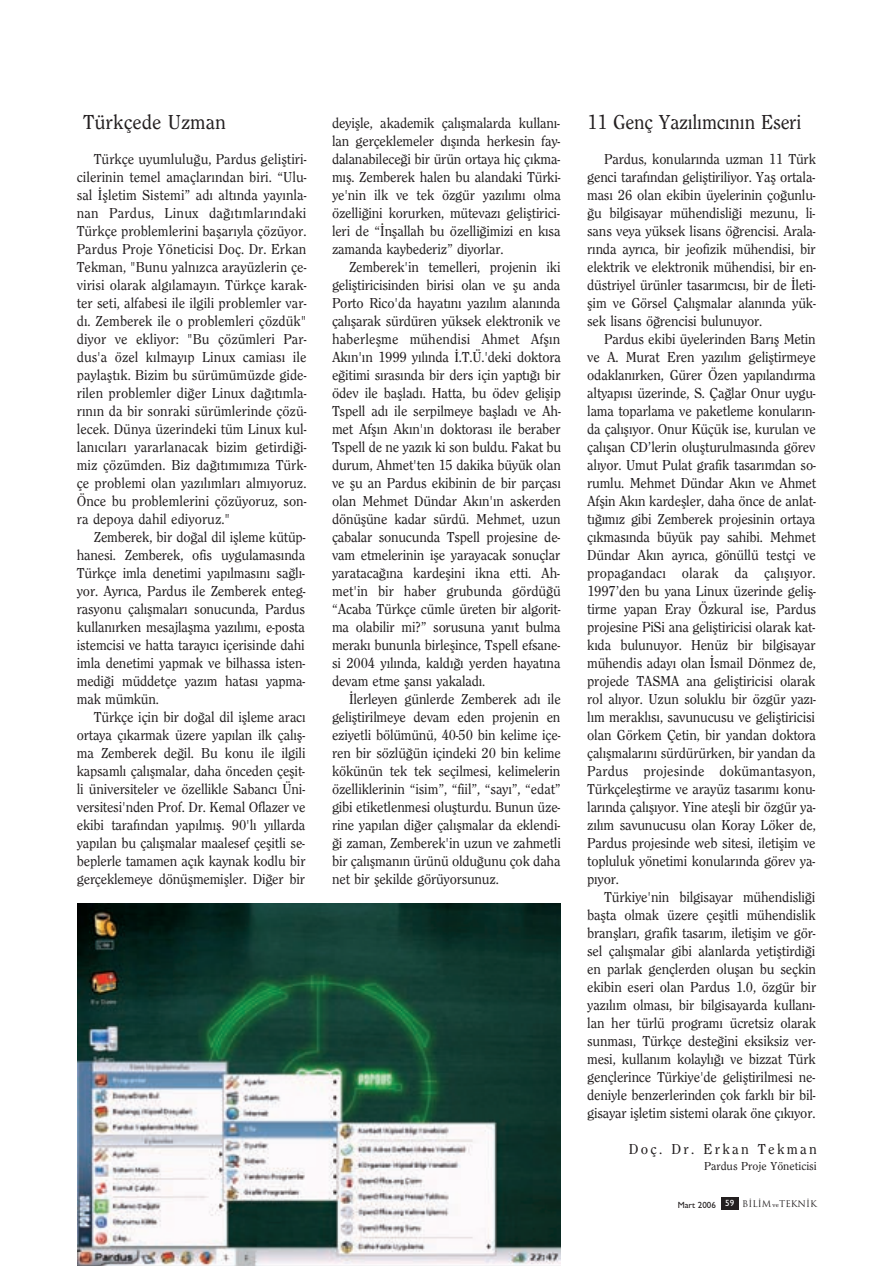
<style>
.page{position:relative;width:894px;height:1266px;background:#fff}
.page>*{position:absolute;margin:0;border:0;box-sizing:border-box;transform-origin:0 0}
.t1{font:500 21px "Clearface";letter-spacing:-.005em;color:#231f20}
.t2{font:500 15px/18px "Clearface";letter-spacing:-.01em;color:#231f20;text-align:justify}
.t3{font:500 15px "Clearface";letter-spacing:.15em;color:#231f20}
.t4{font:500 12px "Clearface";color:#231f20}
.t5{font:9px "Trajan";color:#231f20}
.s1{font-family:"Gill Sans";font-weight:500}
.s2{font-family:"Gill Sans";font-weight:500;color:#fff}
.s3{font-family:"Bookman Old Style";font-size:6px}
</style>
<div class="page">
<div style="left:721px;top:1197px;width:17px;height:12px;background:#231f20"></div>
<img style="left:77px;top:903px;width:483px;height:363px">
<h1 class="t1" style="left:83px;top:114px;width:144px">Türk çe de Uz man</h1>
<p class="t2" style="left:77px;top:151px;width:231px;text-indent:17px">Türk çe uyum lu lu ¤u, Par dus ge lifl ti ri&shy;ci le ri nin te mel amaç la r›n dan bi ri. “Ulu&shy;sal ‹fl le tim Sis te mi” ad› al t›n da ya y›n la&shy;nan Par dus, Li nux da ¤› t›m la r›n da ki Türk çe prob lem le ri ni ba fla r›y la çö zü yor.<br>Par dus Pro je Yö ne ti ci si Doç. Dr. Er kan Tek man, "Bu nu yal n›z ca ara yüz le rin çe&shy;vi ri si ola rak al g› la ma y›n. Türk çe ka rak&shy;ter se ti, al fa be si ile il gi li prob lem ler var&shy;d›. Zem be rek ile o prob lem le ri çöz dük" di yor ve ek li yor: "Bu çö züm le ri Par&shy;dus'a özel k›l ma y›p Li nux ca mia s› ile pay lafl t›k. Bi zim bu sü rü mü müz de gi de&shy;ri len prob lem ler di ¤er Li nux da ¤› t›m la&shy;r› n›n da bir son ra ki sü rüm le rin de çö zü&shy;le cek. Dün ya üze rin de ki tüm Li nux kul&shy;la n› c› la r› ya rar la na cak bi zim ge tir di ¤i&shy;miz çö züm den. Biz da ¤› t› m› m› za Türk&shy;çe prob le mi olan ya z› l›m la r› al m› yo ruz.<br>Ön ce bu prob lem le ri ni çö zü yo ruz, son&shy;ra de po ya da hil edi yo ruz."</p>
<p class="t2" style="left:77px;top:529px;width:230px;text-indent:17px">Zem be rek, bir do ¤al dil ifl le me kü tüp&shy;ha ne si. Zem be rek, ofis uy gu la ma s›n da Türk çe im la de ne ti mi ya p›l ma s› n› sa¤ l›- yor. Ay r› ca, Par dus ile Zem be rek en teg&shy;ras yo nu ça l›fl ma la r› so nu cun da, Par dus kul la n›r ken me saj lafl ma ya z› l› m›, e-pos ta is tem ci si ve hat ta ta ra y› c› içe ri sin de da hi im la de ne ti mi yap mak ve bil has sa is ten&shy;me di ¤i müd det çe ya z›m ha ta s› yap ma&shy;mak müm kün.</p>
<p class="t2" style="left:77px;top:709px;width:230px;text-indent:17px">Türk çe için bir do ¤al dil ifl le me ara c› or ta ya ç› kar mak üze re ya p› lan ilk ça l›fl&shy;ma Zem be rek de ¤il. Bu ko nu ile il gi li kap sam l› ça l›fl ma lar, da ha ön ce den çe flit&shy;li üni ver si te ler ve özel lik le Sa ban c› Üni&shy;ver si te si'nden Prof. Dr. Ke mal Of la zer ve eki bi ta ra f›n dan ya p›l m›fl. 90'l› y›l lar da ya p› lan bu ça l›fl ma lar ma ale sef çe flit li se&shy;bep ler le ta ma men aç›k kay nak kod lu bir ger çek le me ye dö nüfl me mifl ler. Di ¤er bir</p>
<p class="t2" style="left:332px;top:115px;width:230px">de yifl le, aka de mik ça l›fl ma lar da kul la n›- lan ger çek le me ler d› fl›n da her ke sin fay&shy;da la na bi le ce ¤i bir ürün or ta ya hiç ç›k ma&shy;m›fl. Zem be rek ha len bu alan da ki Tür ki&shy;ye'nin ilk ve tek öz gür ya z› l› m› ol ma özel li ¤i ni ko rur ken, mü te va z› ge lifl ti ri ci&shy;le ri de “‹n flal lah bu özel li ¤i mi zi en k› sa za man da kay be de riz” di yor lar.</p>
<p class="t2" style="left:332px;top:259px;width:231px;text-indent:17px">Zem be rek'in te mel le ri, pro je nin iki ge lifl ti ri ci sin den bi ri si olan ve flu an da Por to Ri co'da ha ya t› n› ya z› l›m ala n›n da ça l› fla rak sür dü ren yük sek elek tro nik ve ha ber lefl me mü hen di si Ah met Af fl›n Ak›n'›n 1999 y› l›n da ‹.T.Ü.'de ki dok to ra e¤i ti mi s› ra s›n da bir ders için yap t› ¤› bir ödev ile bafl la d›. Hat ta, bu ödev ge li flip Tspell ad› ile ser pil me ye bafl la d› ve Ah&shy;met Af fl›n Ak›n'›n dok to ra s› ile be ra ber Tspell de ne ya z›k ki son bul du. Fa kat bu du rum, Ah met'ten 15 da ki ka bü yük olan ve flu an Par dus eki bi nin de bir par ça s› olan Meh met Dün dar Ak›n'›n as ker den dö nü flü ne ka dar sür dü. Meh met, uzun ça ba lar so nu cun da Tspell pro je si ne de&shy;vam et me le ri nin ifle ya ra ya cak so nuç lar ya ra ta ca ¤› na kar de fli ni ik na et ti. Ah&shy;met'in bir ha ber gru bun da gör dü ¤ü “Aca ba Türk çe cüm le üre ten bir al go rit&shy;ma ola bi lir mi?” so ru su na ya n›t bul ma me ra k› bu nun la bir le flin ce, Tspell ef sa ne&shy;si 2004 y› l›n da, kal d› ¤› yer den ha ya t› na de vam et me flan s› ya ka la d›.</p>
<p class="t2" style="left:332px;top:691px;width:230px;text-indent:17px">‹ler le yen gün ler de Zem be rek ad› ile ge lifl ti ril me ye de vam eden pro je nin en ezi yet li bö lü mü nü, 40-50 bin ke li me içe&shy;ren bir söz lü ¤ün için de ki 20 bin ke li me kö kü nün tek tek se çil me si, ke li me le rin özel lik le ri nin “isim”, “fi il”, “sa y›”, “edat” gi bi eti ket len me si olufl tur du. Bu nun üze&shy;ri ne ya p› lan di ¤er ça l›fl ma lar da ek len di-¤i za man, Zem be rek'in uzun ve zah met li bir ça l›fl ma n›n ürü nü ol du ¤u nu çok da ha net bir fle kil de gö rü yor su nuz.</p>
<h1 class="t1" style="left:587px;top:114px;width:216px">11 Genç Ya z› l›m c› n›n Ese ri</h1>
<p class="t2" style="left:587px;top:151px;width:230px;text-indent:17px">Par dus, ko nu la r›n da uz man 11 Türk gen ci ta ra f›n dan ge lifl ti ri li yor. Yafl or ta la&shy;ma s› 26 olan eki bin üye le ri nin ço ¤un lu-¤u bil gi sa yar mü hen dis li ¤i me zu nu, li&shy;sans ve ya yük sek li sans ö¤ ren ci si. Ara la&shy;r›n da ay r› ca, bir je ofi zik mü hen di si, bir elek trik ve elek tro nik mü hen di si, bir en&shy;düs tri yel ürün ler ta sa r›m c› s›, bir de ‹le ti&shy;flim ve Gör sel Ça l›fl ma lar ala n›n da yük&shy;sek li sans ö¤ ren ci si bu lu nu yor.</p>
<p class="t2" style="left:587px;top:331px;width:231px;text-indent:17px">Par dus eki bi üye le rin den Ba r›fl Me tin ve A. Mu rat Eren ya z› l›m ge lifl tir me ye odak la n›r ken, Gü rer Özen ya p› lan d›r ma alt ya p› s› üze rin de, S. Ça¤ lar Onur uy gu&shy;la ma to par la ma ve pa ket le me ko nu la r›n&shy;da ça l› fl› yor. Onur Kü çük ise, ku ru lan ve ça l› flan CD’le rin olufl tu rul ma s›n da gö rev al› yor. Umut Pu lat gra fik ta sa r›m dan so&shy;rum lu. Meh met Dün dar Ak›n ve Ah met Af flin Ak›n kar defl ler, da ha ön ce de an lat&shy;t› ¤› m›z gi bi Zem be rek pro je si nin or ta ya ç›k ma s›n da bü yük pay sa hi bi. Meh met Dün dar Ak›n ay r› ca, gö nül lü test çi ve pro pa gan da c› ola rak da ça l› fl› yor.<br>1997’den bu ya na Li nux üze rin de ge lifl&shy;tir me ya pan Eray Öz ku ral ise, Par dus pro je si ne Pi Si ana ge lifl ti ri ci si ola rak kat&shy;k› da bu lu nu yor. He nüz bir bil gi sa yar mü hen dis ada y› olan ‹s ma il Dön mez de, pro je de TAS MA ana ge lifl ti ri ci si ola rak rol al› yor. Uzun so luk lu bir öz gür ya z›- l›m me rak l› s›, sa vu nu cu su ve ge lifl ti ri ci si olan Gör kem Çe tin, bir yan dan dok to ra ça l›fl ma la r› n› sür dü rür ken, bir yan dan da Par dus pro je sin de do kü man tas yon, Türk çe lefl tir me ve ara yüz ta sa r› m› ko nu&shy;la r›n da ça l› fl› yor. Yi ne atefl li bir öz gür ya&shy;z› l›m sa vu nu cu su olan Ko ray Lö ker de, Par dus pro je sin de web si te si, ile ti flim ve top lu luk yö ne ti mi ko nu la r›n da gö rev ya&shy;p› yor.</p>
<p class="t2" style="left:587px;top:889px;width:231px;text-indent:17px">Tür ki ye'nin bil gi sa yar mü hen dis li ¤i bafl ta ol mak üze re çe flit li mü hen dis lik branfl la r›, gra fik ta sa r›m, ile ti flim ve gör&shy;sel ça l›fl ma lar gi bi alan lar da ye tifl tir di ¤i en par lak genç ler den olu flan bu seç kin eki bin ese ri olan Par dus 1.0, öz gür bir ya z› l›m ol ma s›, bir bil gi sa yar da kul la n›- lan her tür lü prog ra m› üc ret siz ola rak sun ma s›, Türk çe des te ¤i ni ek sik siz ver&shy;me si, kul la n›m ko lay l› ¤› ve biz zat Türk genç le rin ce Tür ki ye'de ge lifl ti ril me si ne&shy;de niy le ben zer le rin den çok fark l› bir bil&shy;gi sa yar ifl le tim sis te mi ola rak öne ç› k› yor.</p>
<p class="t3" style="left:629px;top:1143px;width:189px">Doç. Dr. Erkan Tekman</p>
<p class="t4" style="left:704px;top:1161px;width:114px">Par dus Pro je Yö ne ti ci si</p>
<p class="t5" style="left:678px;top:1198px;width:141px"><span class="s1">Mart 2006</span> <span class="s2">59</span> B‹L‹M <span class="s3">ve</span>TEKN‹K</p>
</div>
